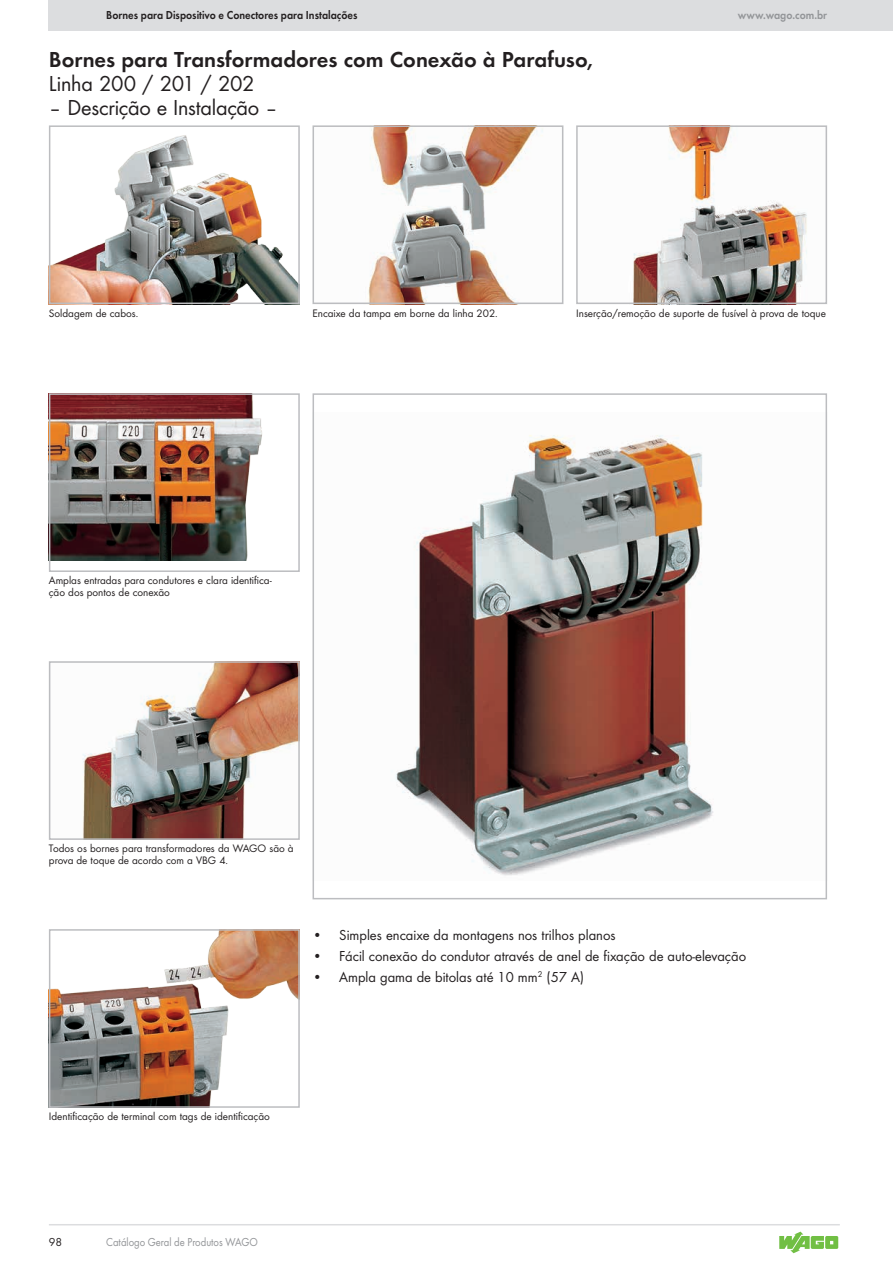
<style>
.page{position:relative;width:893px;height:1263px;background:#fff}
.page>*{position:absolute;margin:0;border:0;box-sizing:border-box;transform-origin:0 0}
.t1{font:22.5px "WAGO Futura Dem";color:#231f20}
.t2{font:22.5px "WAGO Futura Boo";letter-spacing:-.01em;color:#231f20}
.t3{font:15px "WAGO Futura Boo";color:#231f20}
.t4{font:12px "WAGO Futura Dem";color:#231f20;scale:.9 1}
.t5{font:12px "WAGO Futura Boo";color:#939598;scale:.9 1}
.t6{font:12px "WAGO Futura Dem";color:#939598;scale:.9 1}
.t7{font:12px "WAGO Futura Boo";color:#231f20}
.t8{font:11.25px/11.7px "WAGO Futura Boo";color:#231f20}
</style>
<div class="page">
<div style="left:49px;top:0;width:844px;height:30px;background:#dcdddf"></div>
<svg style="left:779px;top:1231px;width:59px;height:22px"></svg>
<hr style="left:49px;top:1224px;width:791px;height:1px;background:#dcdddf">
<img style="left:52px;top:135px;width:245px;height:166px">
<div style="left:49px;top:125px;width:251px;height:179px;border:2px solid #bcbdc0"></div>
<img style="left:368px;top:128px;width:175px;height:173px">
<div style="left:313px;top:125px;width:250px;height:179px;border:2px solid #bcbdc0"></div>
<img style="left:633px;top:128px;width:174px;height:173px">
<div style="left:576px;top:125px;width:251px;height:179px;border:2px solid #bcbdc0"></div>
<img style="left:52px;top:396px;width:210px;height:165px">
<div style="left:49px;top:393px;width:251px;height:179px;border:2px solid #bcbdc0"></div>
<img style="left:52px;top:932px;width:245px;height:173px">
<div style="left:49px;top:929px;width:251px;height:179px;border:2px solid #bcbdc0"></div>
<img style="left:82px;top:664px;width:215px;height:173px">
<div style="left:49px;top:661px;width:251px;height:179px;border:2px solid #bcbdc0"></div>
<img style="left:396px;top:435px;width:318px;height:441px">
<div style="left:313px;top:393px;width:514px;height:506px;border:2px solid #bcbdc0"></div>
<p class="t4" style="left:106px;top:7px;width:281px">Bornes para Dispositivo e Conectores para Instalações</p>
<h1 class="t1" style="left:49px;top:43px;width:545px">Bornes para Transformadores com Conexão à Parafuso,</h1>
<h1 class="t2" style="left:49px;top:69px;width:207px">Linha 200 / 201 / 202</h1>
<h1 class="t2" style="left:49px;top:93px;width:230px">– Descrição e Instalação –</h1>
<p class="t6" style="left:738px;top:7px;width:101px">www.wago.com.br</p>
<p class="t8" style="left:49px;top:306px;width:91px">Soldagem de cabos.</p>
<p class="t8" style="left:313px;top:306px;width:187px">Encaixe da tampa em borne da linha 202.</p>
<p class="t8" style="left:576px;top:306px;width:251px">Inserção/remoção de suporte de fusível à prova de toque</p>
<p class="t8" style="left:49px;top:574px;width:224px">Amplas entradas para condutores e clara identifica&shy;ção dos pontos de conexão</p>
<p class="t8" style="left:49px;top:842px;width:246px">Todos os bornes para transformadores da WAGO são à prova de toque de acordo com a VBG 4.</p>
<h2 class="t3" style="left:313px;top:925px;width:305px">• Simples encaixe da montagens nos trilhos planos</h2>
<h2 class="t3" style="left:313px;top:946px;width:435px">• Fácil conexão do condutor através de anel de fixação de auto-elevação</h2>
<h2 class="t3" style="left:313px;top:967px;width:273px">• Ampla gama de bitolas até 10 mm<sup>2</sup> (57 A)</h2>
<p class="t8" style="left:49px;top:1110px;width:222px">Identificação de terminal com tags de identificação</p>
<p class="t7" style="left:49px;top:1234px;width:15px">98</p>
<p class="t5" style="left:106px;top:1234px;width:170px">Catálogo Geral de Produtos WAGO</p>
</div>
